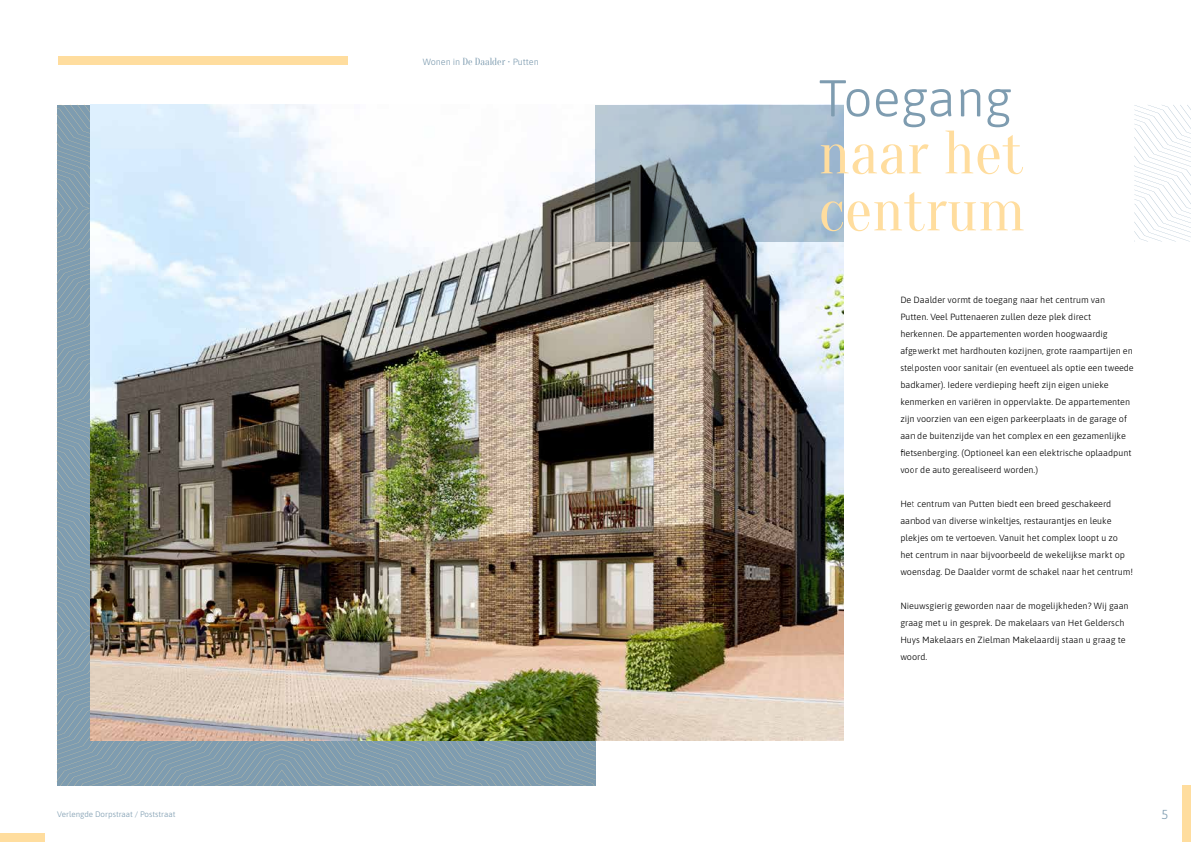
<style>
.page{position:relative;width:1191px;height:842px;background:#fff}
.page>*{position:absolute;margin:0;border:0;box-sizing:border-box;transform-origin:0 0}
.t1{font:61.1px/57px "Oranienbaum";color:#ffdd9e}
.t2{font:300 51.6px "Asap";color:#7e9cb0}
.t3{font:300 13px "Asap";color:#7e9cb0}
.t4{font:300 9px/17px "Asap";color:#000}
.t5{font:300 9px "Asap";color:#7e9cb0}
.t6{font:300 8px "Asap";color:#7e9cb0}
.s1{font-family:"Oranienbaum";font-weight:400;font-size:10px}
</style>
<div class="page">
<div style="left:1182px;top:785px;width:9px;height:57px;background:#ffdd9e"></div>
<div style="left:0;top:833px;width:45px;height:9px;background:#ffdd9e"></div>
<svg style="left:57px;top:208px;width:34px;height:212px;background:#85a0b1"></svg>
<svg style="left:57px;top:105px;width:34px;height:103px;background:#85a0b1"></svg>
<svg style="left:57px;top:631px;width:225px;height:154px;background:#839eae"></svg>
<svg style="left:57px;top:420px;width:34px;height:211px;background:#819cab"></svg>
<svg style="left:282px;top:741px;width:313px;height:44px;background:#829eaf"></svg>
<img style="left:91px;top:105px;width:752px;height:636px">
<div style="left:58px;top:57px;width:289px;height:8px;background:#ffdd9e"></div>
<svg style="left:595px;top:105px;width:248px;height:136px;background:#94a6b4"></svg>
<svg style="left:1134px;top:105px;width:57px;height:136px"></svg>
<p class="t5" style="left:423px;top:56px;width:117px">Wonen in <span class="s1">De Daalder</span> • Putten</p>
<h2 class="t2" style="left:818px;top:63px;width:195px">Toegang</h2>
<h1 class="t1" style="left:818px;top:125px;width:208px">naar het centrum</h1>
<p class="t4" style="left:900px;top:291px;width:235px">De Daalder vormt de toegang naar het centrum van Putten. Veel Puttenaeren zullen deze plek direct herkennen. De appartementen worden hoogwaardig afgewerkt met hardhouten kozijnen, grote raampartijen en stelposten voor sanitair (en eventueel als optie een tweede badkamer). Iedere verdieping heeft zijn eigen unieke kenmerken en variëren in oppervlakte. De appartementen zijn voorzien van een eigen parkeerplaats in de garage of aan de buitenzijde van het complex en een gezamenlijke fietsenberging. (Optioneel kan een elektrische oplaadpunt voor de auto gerealiseerd worden.)</p>
<p class="t4" style="left:900px;top:495px;width:234px">Het centrum van Putten biedt een breed geschakeerd aanbod van diverse winkeltjes, restaurantjes en leuke plekjes om te vertoeven. Vanuit het complex loopt u zo het centrum in naar bijvoorbeeld de wekelijkse markt op woensdag. De Daalder vormt de schakel naar het centrum!</p>
<p class="t4" style="left:900px;top:597px;width:230px">Nieuwsgierig geworden naar de mogelijkheden? Wij gaan graag met u in gesprek. De makelaars van Het Geldersch Huys Makelaars en Zielman Makelaardij staan u graag te woord.</p>
<p class="t6" style="left:57px;top:808px;width:120px">Verlengde Dorpstraat / Poststraat</p>
<h3 class="t3" style="left:1161px;top:806px;width:8px">5</h3>
</div>
